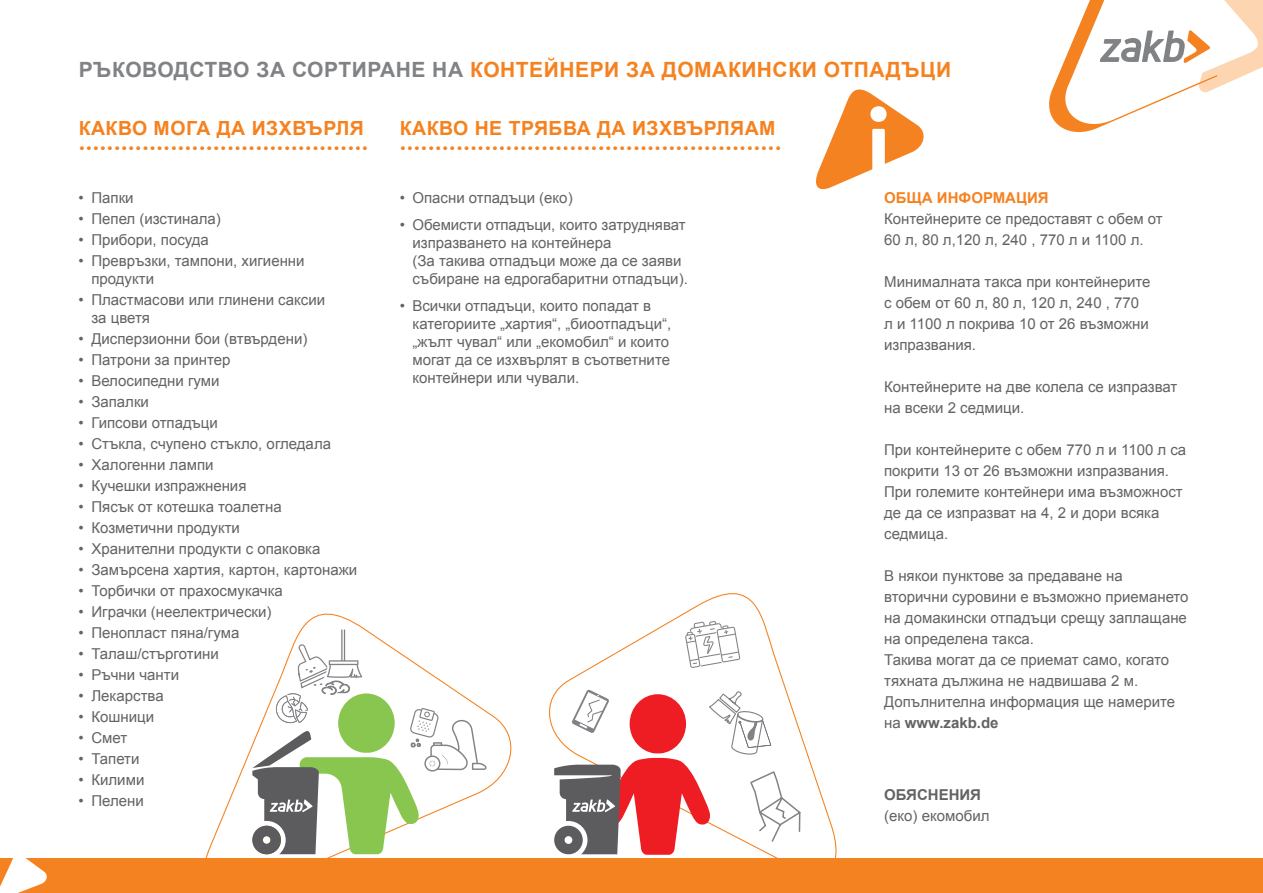
<style>
.page{position:relative;width:1263px;height:893px;background:#fff}
.page>*{position:absolute;margin:0;border:0;box-sizing:border-box;transform-origin:0 0}
.t1{font:600 108px "Barlow";color:#fff}
.t2{font:600 24px "Barlow";color:#f58220}
.t3{font:700 21px "Arial";letter-spacing:.025em;color:#f58220}
.t4{font:700 19.5px "Arial";letter-spacing:.025em;color:#f58220}
.t5{font:15px/21px "Arial";color:#636366}
.t6{font:700 15px "Arial";color:#f58220}
.t7{font:700 15px "Arial";color:#636366}
.s1{color:#808285}
.s2{font-weight:700}
</style>
<div class="page">
<svg style="left:1049px;top:0;width:214px;height:132px"></svg>
<svg style="left:816px;top:89px;width:108px;height:101px"></svg>
<div style="left:0;top:859px;width:1263px;height:34px;background:#f58220"></div>
<svg style="left:0;top:858px;width:49px;height:35px"></svg>
<svg style="left:538px;top:593px;width:306px;height:266px"></svg>
<svg style="left:554px;top:621px;width:248px;height:234px"></svg>
<svg style="left:193px;top:613px;width:331px;height:246px"></svg>
<svg style="left:252px;top:629px;width:235px;height:225px"></svg>
<h3 class="t3" style="left:79px;top:58px;width:874px"><span class="s1">РЪКОВОДСТВО ЗА СОРТИРАНЕ НА</span> КОНТЕЙНЕРИ ЗА ДОМАКИНСКИ ОТПАДЪЦИ</h3>
<h3 class="t4" style="left:79px;top:118px;width:287px">КАКВО МОГА ДА ИЗХВЪРЛЯ</h3>
<h3 class="t4" style="left:400px;top:118px;width:377px">КАКВО НЕ ТРЯБВА ДА ИЗХВЪРЛЯAМ</h3>
<h2 class="t2" style="left:79px;top:127px;width:291px">.........................................</h2>
<h2 class="t2" style="left:400px;top:127px;width:383px">......................................................</h2>
<p class="t5" style="left:79px;top:187px;width:56px">• Папки</p>
<p class="t5" style="left:79px;top:208px;width:144px">• Пепел (изстинала)</p>
<p class="t5" style="left:79px;top:229px;width:132px">• Прибори, посуда</p>
<p class="t5" style="left:91px;top:252px;width:215px;line-height:18px;text-indent:-13px">• Превръзки, тампони, хигиенни продукти</p>
<p class="t5" style="left:91px;top:291px;width:235px;line-height:18px;text-indent:-13px">• Пластмасови или глинени саксии за цветя</p>
<p class="t5" style="left:79px;top:328px;width:230px">• Дисперзионни бои (втвърдени)</p>
<p class="t5" style="left:79px;top:349px;width:153px">• Патрони за принтер</p>
<p class="t5" style="left:79px;top:370px;width:142px">• Велосипедни гуми</p>
<p class="t5" style="left:79px;top:391px;width:72px">• Запалки</p>
<p class="t5" style="left:79px;top:412px;width:141px">• Гипсови отпадъци</p>
<p class="t5" style="left:79px;top:433px;width:254px">• Стъкла, счупено стъкло, огледала</p>
<p class="t5" style="left:79px;top:454px;width:136px">• Халогенни лампи</p>
<p class="t5" style="left:79px;top:475px;width:169px">• Кучешки изпражнения</p>
<p class="t5" style="left:79px;top:496px;width:205px">• Пясък от котешка тоалетна</p>
<p class="t5" style="left:79px;top:517px;width:163px">• Козметични продукти</p>
<p class="t5" style="left:79px;top:538px;width:243px">• Хранителни продукти с опаковка</p>
<p class="t5" style="left:79px;top:559px;width:280px">• Замърсена хартия, картон, картонажи</p>
<p class="t5" style="left:79px;top:580px;width:206px">• Торбички от прахосмукачка</p>
<p class="t5" style="left:79px;top:601px;width:194px">• Играчки (неелектрически)</p>
<p class="t5" style="left:79px;top:622px;width:162px">• Пенопласт пяна/гума</p>
<p class="t5" style="left:79px;top:643px;width:142px">• Талаш/стърготини</p>
<p class="t5" style="left:79px;top:664px;width:102px">• Ръчни чанти</p>
<p class="t5" style="left:79px;top:685px;width:87px">• Лекарства</p>
<p class="t5" style="left:79px;top:706px;width:77px">• Кошници</p>
<p class="t5" style="left:79px;top:727px;width:50px">• Смет</p>
<p class="t5" style="left:79px;top:748px;width:62px">• Тапети</p>
<p class="t5" style="left:79px;top:769px;width:67px">• Килими</p>
<p class="t5" style="left:79px;top:790px;width:67px">• Пелени</p>
<p class="t5" style="left:400px;top:187px;width:174px">• Опасни отпадъци (еко)</p>
<p class="t5" style="left:412px;top:216px;width:277px;line-height:18px;text-indent:-13px">• Обемисти отпадъци, които затрудняват изпразването на контейнера<br>(За такива отпадъци може да се заяви събиране на едрогабаритни отпадъци).</p>
<p class="t5" style="left:412px;top:297px;width:260px;line-height:18px;text-indent:-13px">• Всички отпадъци, които попадат в категориите „хартия“, „биоотпадъци“, „жълт чувал“ или „екомобил“ и които могат да се изхвърлят в съответните контейнери или чували.</p>
<h1 class="t1" style="left:865px;top:78px;width:29px">i</h1>
<p class="t6" style="left:884px;top:189px;width:166px">ОБЩА ИНФОРМАЦИЯ</p>
<p class="t5" style="left:884px;top:208px;width:280px">Контейнерите се предоставят с обем от<br>60 л, 80 л,120 л, 240 , 770 л и 1100 л.</p>
<p class="t5" style="left:884px;top:271px;width:268px">Минималната такса при контейнерите с обем от 60 л, 80 л, 120 л, 240 , 770 л и 1100 л покрива 10 от 26 възможни изпразвания.</p>
<p class="t5" style="left:884px;top:376px;width:295px">Контейнерите на две колела се изпразват на всеки 2 седмици.</p>
<p class="t5" style="left:884px;top:439px;width:304px">При контейнерите с обем 770 л и 1100 л са покрити 13 от 26 възможни изпразвания.<br>При големите контейнери има възможност де да се изпразват на 4, 2 и дори всяка седмица.</p>
<p class="t5" style="left:884px;top:565px;width:306px">В някои пунктове за предаване на вторични суровини е възможно приемането на домакински отпадъци срещу заплащане на определена такса.<br>Такива могат да се приемат само, когато тяхната дължина не надвишава 2 м.<br>Допълнителна информация ще намерите на <span class="s2">www.zakb.de</span></p>
<p class="t7" style="left:884px;top:786px;width:98px">ОБЯСНЕНИЯ</p>
<p class="t5" style="left:884px;top:805px;width:107px">(еко) екомобил</p>
</div>
